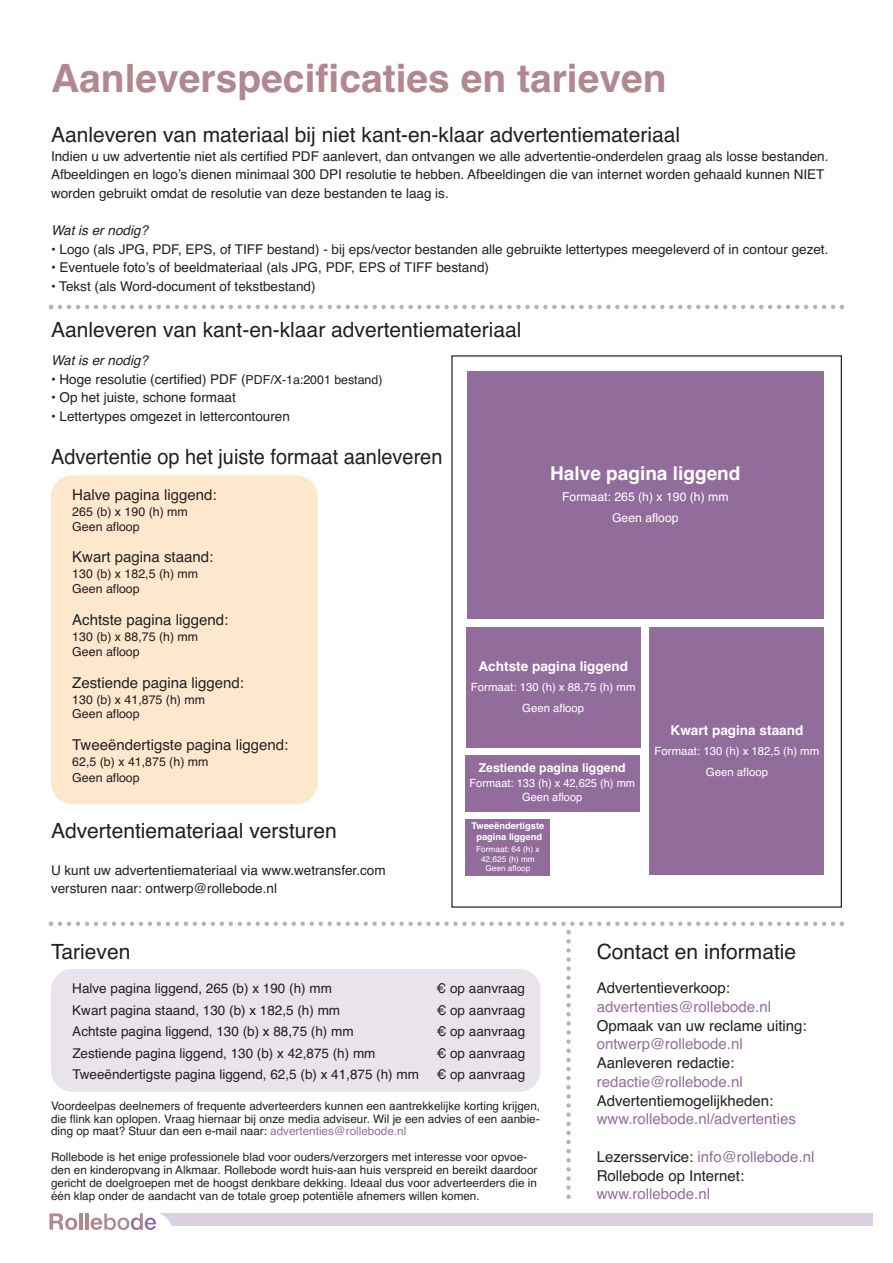
<style>
.page{position:relative;width:893px;height:1263px;background:#fff}
.page>*{position:absolute;margin:0;border:0;box-sizing:border-box;transform-origin:0 0}
.t1{font:700 39px "Helvetica";color:#b18790}
.t2{font:21px "Helvetica";color:#231f20}
.t3{font:21px "Helvetica";color:#231f20;scale:.95 1}
.t4{font:700 19.05px "Helvetica";color:#fff}
.t5{font:15px/18.8px "Helvetica";color:#231f20}
.t6{font:15px "Helvetica";color:#926d9c}
.t7{font:700 13.65px "Helvetica";color:#fff}
.t8{font:13.5px/18.6px "Helvetica";color:#231f20}
.t9{font:italic 13.5px "Helvetica";color:#231f20}
.t10{font:12.45px/14.9px "Helvetica";color:#231f20}
.t11{font:12.15px/20.7px "Helvetica";color:#fff;text-align:center}
.t12{font:700 12.15px "Helvetica";color:#fff}
.t13{font:11.7px/12.9px "Helvetica";color:#231f20;text-align:justify}
.t14{font:11.4px/20.7px "Helvetica";color:#fff;text-align:center}
.t15{font:700 9.15px/11.2px "Helvetica";color:#fff;text-align:center}
.t16{font:8.25px/9.1px "Helvetica";color:#fff;text-align:center}
.s1{font-size:12.45px}
.s2{color:#926d9c}
</style>
<div class="page">
<div style="left:51px;top:1213px;width:822px;height:13px;background:#dbd0e0"></div>
<svg style="left:49px;top:1213px;width:123px;height:17px"></svg>
<div style="left:51px;top:475px;width:267px;height:329px;background:#fee8cd;border-radius:21px"></div>
<div style="left:467px;top:371px;width:356px;height:248px;background:#926d9c"></div>
<div style="left:649px;top:627px;width:175px;height:248px;background:#926d9c"></div>
<div style="left:466px;top:627px;width:175px;height:120px;background:#926d9c"></div>
<div style="left:466px;top:819px;width:84px;height:56px;background:#926d9c"></div>
<div style="left:465px;top:755px;width:175px;height:56px;background:#926d9c"></div>
<svg style="left:49px;top:305px;width:795px;height:4px"></svg>
<svg style="left:49px;top:921px;width:795px;height:278px"></svg>
<h1 class="t1" style="left:51px;top:56px;width:617px">Aanleverspecificaties en tarieven</h1>
<h2 class="t2" style="left:51px;top:122px;width:631px">Aanleveren van materiaal bij niet kant-en-klaar advertentiemateriaal</h2>
<p class="t8" style="left:51px;top:147px;width:779px">Indien u uw advertentie niet als certified PDF aanlevert, dan ontvangen we alle advertentie-onderdelen graag als losse bestanden.<br>Afbeeldingen en logo’s dienen minimaal 300 DPI resolutie te hebben. Afbeeldingen die van internet worden gehaald kunnen NIET worden gebruikt omdat de resolutie van deze bestanden te laag is.</p>
<p class="t9" style="left:51px;top:222px;width:99px">Wat is er nodig?</p>
<p class="t8" style="left:51px;top:240px;width:779px">• Logo (als JPG, PDF, EPS, of TIFF bestand) - bij eps/vector bestanden alle gebruikte lettertypes meegeleverd of in contour gezet.</p>
<p class="t8" style="left:51px;top:258px;width:439px">• Eventuele foto’s of beeldmateriaal (als JPG, PDF, EPS of TIFF bestand)</p>
<p class="t8" style="left:51px;top:277px;width:266px">• Tekst (als Word-document of tekstbestand)</p>
<h2 class="t2" style="left:51px;top:317px;width:472px">Aanleveren van kant-en-klaar advertentiemateriaal</h2>
<p class="t9" style="left:51px;top:353px;width:99px">Wat is er nodig?</p>
<p class="t8" style="left:51px;top:370px;width:333px">• Hoge resolutie (certified) PDF (<span class="s1">PDF/X-1a:2001 bestand)</span></p>
<p class="t8" style="left:51px;top:388px;width:186px">• Op het juiste, schone formaat</p>
<p class="t8" style="left:51px;top:407px;width:240px">• Lettertypes omgezet in lettercontouren</p>
<h2 class="t3" style="left:51px;top:445px;width:414px">Advertentie op het juiste formaat aanleveren</h2>
<p class="t5" style="left:72px;top:485px;width:146px">Halve pagina liggend:</p>
<p class="t10" style="left:72px;top:504px;width:117px">265 (b) x 190 (h) mm<br>Geen afloop</p>
<p class="t5" style="left:72px;top:548px;width:142px">Kwart pagina staand:</p>
<p class="t10" style="left:72px;top:567px;width:127px">130 (b) x 182,5 (h) mm<br>Geen afloop</p>
<p class="t5" style="left:72px;top:610px;width:157px">Achtste pagina liggend:</p>
<p class="t10" style="left:72px;top:629px;width:127px">130 (b) x 88,75 (h) mm<br>Geen afloop</p>
<p class="t5" style="left:72px;top:673px;width:173px">Zestiende pagina liggend:</p>
<p class="t10" style="left:72px;top:692px;width:134px">130 (b) x 41,875 (h) mm<br>Geen afloop</p>
<p class="t5" style="left:72px;top:735px;width:217px">Tweeëndertigste pagina liggend:</p>
<p class="t10" style="left:72px;top:754px;width:138px;line-height:15.8px">62,5 (b) x 41,875 (h) mm<br>Geen afloop</p>
<h2 class="t2" style="left:51px;top:818px;width:287px">Advertentiemateriaal versturen</h2>
<p class="t8" style="left:51px;top:861px;width:336px">U kunt uw advertentiemateriaal via www.wetransfer.com versturen naar: ontwerp@rollebode.nl</p>
<h3 class="t4" style="left:550px;top:463px;width:192px">Halve pagina liggend</h3>
<p class="t11" style="left:562px;top:487px;width:168px">Formaat: 265 (h) x 190 (h) mm<br>Geen afloop</p>
<p class="t7" style="left:478px;top:658px;width:151px">Achtste pagina liggend</p>
<p class="t14" style="left:471px;top:677px;width:166px">Formaat: 130 (h) x 88,75 (h) mm<br>Geen afloop</p>
<p class="t7" style="left:671px;top:722px;width:134px">Kwart pagina staand</p>
<p class="t14" style="left:655px;top:741px;width:166px">Formaat: 130 (h) x 182,5 (h) mm<br>Geen afloop</p>
<p class="t12" style="left:479px;top:761px;width:148px">Zestiende pagina liggend</p>
<p class="t14" style="left:469px;top:775px;width:167px;line-height:14.4px">Formaat: 133 (h) x 42,625 (h) mm<br>Geen afloop</p>
<p class="t15" style="left:472px;top:820px;width:74px">Tweeëndertigste pagina liggend</p>
<p class="t16" style="left:476px;top:845px;width:65px">Formaat: 64 (h) x<br>42,625 (h) mm<br>Geen afloop</p>
<h2 class="t2" style="left:51px;top:939px;width:81px">Tarieven</h2>
<p class="t8" style="left:72px;top:979px;width:261px">Halve pagina liggend, 265 (b) x 190 (h) mm</p>
<p class="t8" style="left:436px;top:979px;width:90px">€ op aanvraag</p>
<p class="t8" style="left:72px;top:1001px;width:269px">Kwart pagina staand, 130 (b) x 182,5 (h) mm</p>
<p class="t8" style="left:436px;top:1001px;width:90px">€ op aanvraag</p>
<p class="t8" style="left:72px;top:1022px;width:283px">Achtste pagina liggend, 130 (b) x 88,75 (h) mm</p>
<p class="t8" style="left:436px;top:1022px;width:90px">€ op aanvraag</p>
<p class="t8" style="left:72px;top:1044px;width:305px">Zestiende pagina liggend, 130 (b) x 42,875 (h) mm</p>
<p class="t8" style="left:436px;top:1044px;width:90px">€ op aanvraag</p>
<p class="t8" style="left:72px;top:1065px;width:348px">Tweeëndertigste pagina liggend, 62,5 (b) x 41,875 (h) mm</p>
<p class="t8" style="left:436px;top:1065px;width:90px">€ op aanvraag</p>
<p class="t13" style="left:51px;top:1099px;width:491px">Voordeelpas deelnemers of frequente adverteerders kunnen een aantrekkelijke korting krijgen, die flink kan oplopen. Vraag hiernaar bij onze media adviseur. Wil je een advies of een aanbie&shy;ding op maat? Stuur dan een e-mail naar: <span class="s2">advertenties@rollebode.nl</span></p>
<p class="t13" style="left:51px;top:1151px;width:488px;text-align:left">Rollebode is het enige professionele blad voor ouders/verzorgers met interesse voor opvoe&shy;den en kinderopvang in Alkmaar. Rollebode wordt huis-aan huis verspreid en bereikt daardoor gericht de doelgroepen met de hoogst denkbare dekking. Ideaal dus voor adverteerders die in één klap onder de aandacht van de totale groep potentiële afnemers willen komen.</p>
<h2 class="t2" style="left:597px;top:939px;width:201px">Contact en informatie</h2>
<p class="t5" style="left:597px;top:979px;width:135px">Advertentieverkoop:</p>
<p class="t6" style="left:597px;top:998px;width:176px">advertenties@rollebode.nl</p>
<p class="t5" style="left:597px;top:1016px;width:212px">Opmaak van uw reclame uiting:</p>
<p class="t6" style="left:597px;top:1035px;width:148px">ontwerp@rollebode.nl</p>
<p class="t5" style="left:597px;top:1054px;width:139px">Aanleveren redactie:</p>
<p class="t6" style="left:597px;top:1073px;width:148px">redactie@rollebode.nl</p>
<p class="t5" style="left:597px;top:1091px;width:178px">Advertentiemogelijkheden:</p>
<p class="t6" style="left:597px;top:1110px;width:201px">www.rollebode.nl/advertenties</p>
<p class="t5" style="left:597px;top:1147px;width:219px">Lezersservice: <span class="s2">info@rollebode.nl<br></span>Rollebode op Internet:</p>
<p class="t6" style="left:597px;top:1185px;width:115px">www.rollebode.nl</p>
</div>
